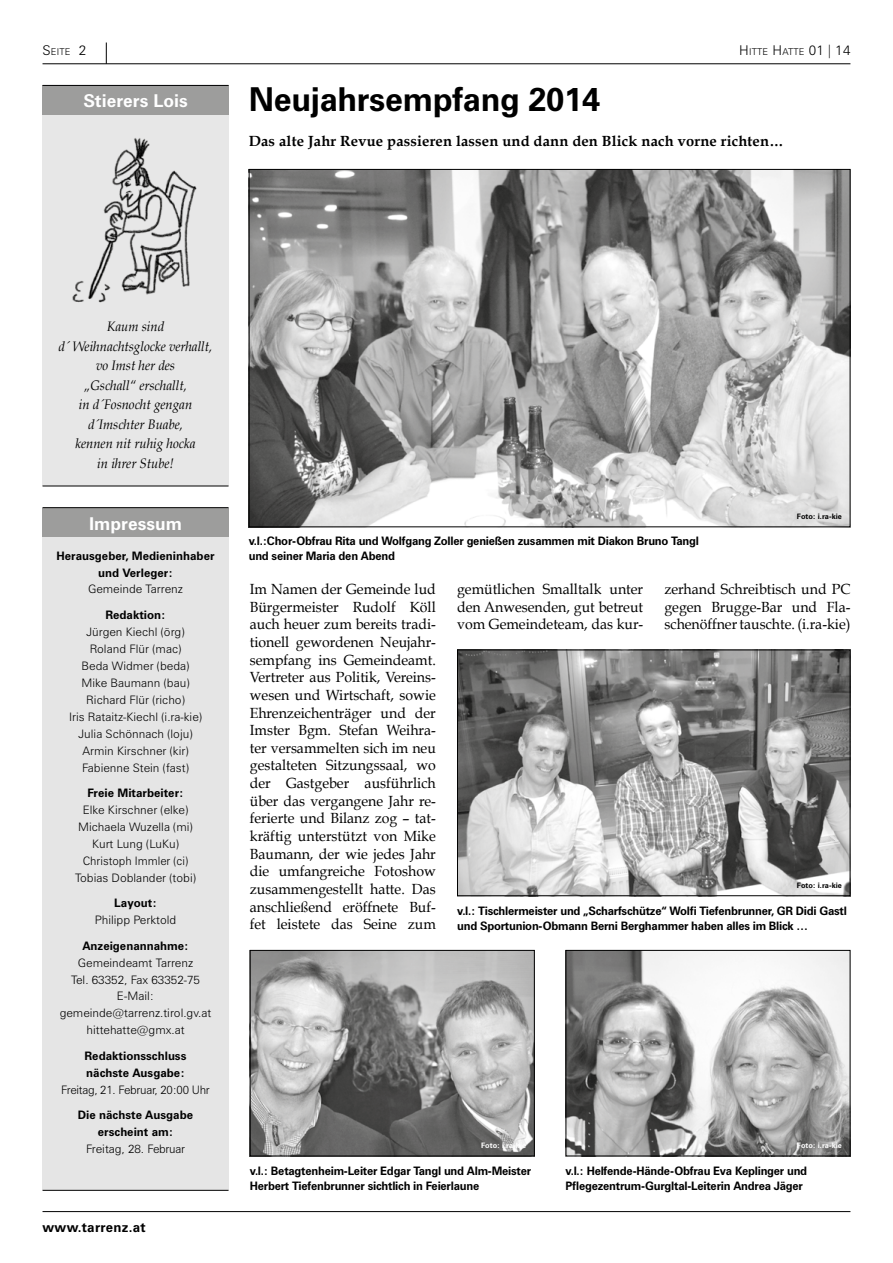
<style>
.page{position:relative;width:893px;height:1263px;background:#fff}
.page>*{position:absolute;margin:0;border:0;box-sizing:border-box;transform-origin:0 0}
.t1{font:700 33px "Zurich BT";letter-spacing:-.01em;color:#000}
.t2{font:700 17.7px "Zurich BT";color:#fff}
.t3{font:14.7px/17.7px "Book Antiqua";color:#000;text-align:justify;scale:.96 1}
.t4{font:700 14.7px "Book Antiqua";letter-spacing:.01em;color:#000}
.t5{font:italic 13.8px/19.5px "Book Antiqua";color:#000;text-align:center;scale:.94 1}
.t6{font:700 13.5px "Zurich BT";letter-spacing:.02em;color:#000}
.t7{font:700 11.7px/15px "Zurich BT";letter-spacing:-.02em;color:#000}
.t8{font:300 11.7px/17px "Zurich BT";color:#000;text-align:center}
.t9{font:700 11.7px/17px "Zurich BT";color:#000;text-align:center}
.t10{font:300 11.7px "Zurich BT";letter-spacing:-.02em;color:#000}
.t11{font:300 9.45px "Zurich BT";letter-spacing:.02em;color:#000}
.t12{font:700 7.5px "Zurich BT";color:#000}
.t13{font:700 7.5px "Zurich BT";color:#fff}
.s1{font-size:13.5px}
</style>
<div class="page">
<hr style="left:43px;top:63px;width:807px;height:1px;background:#000">
<svg style="left:106px;top:43px;width:1px;height:21px"></svg>
<hr style="left:43px;top:1211px;width:807px;height:1px;background:#000">
<div style="left:43px;top:508px;width:186px;height:29px;background:#9d9d9c"></div>
<div style="left:43px;top:537px;width:186px;height:653px;background:#e5e5e5"></div>
<hr style="left:43px;top:507px;width:186px;height:1px;background:#000">
<hr style="left:43px;top:1190px;width:186px;height:1px;background:#000">
<div style="left:43px;top:85px;width:186px;height:30px;background:#9d9d9c"></div>
<div style="left:43px;top:115px;width:186px;height:371px;background:#e7e7e7"></div>
<hr style="left:43px;top:85px;width:186px;height:1px;background:#000">
<hr style="left:43px;top:486px;width:186px;height:1px;background:#000">
<img style="left:72px;top:138px;width:125px;height:165px">
<img style="left:251px;top:171px;width:597px;height:354px">
<img style="left:459px;top:651px;width:389px;height:243px">
<div style="left:457px;top:649px;width:393px;height:247px;border:1px solid #000"></div>
<img style="left:568px;top:952px;width:280px;height:202px">
<div style="left:566px;top:950px;width:284px;height:206px;border:1px solid #000"></div>
<img style="left:252px;top:952px;width:281px;height:202px">
<div style="left:250px;top:950px;width:285px;height:206px;border:1px solid #000"></div>
<p class="t11" style="left:43px;top:46px;width:45px"><span class="s1">S</span>EITE <span class="s1">2</span></p>
<p class="t11" style="left:739px;top:46px;width:113px"><span class="s1">H</span>ITTE <span class="s1">H</span>ATTE <span class="s1">01 | 14</span></p>
<p class="t2" style="left:83px;top:90px;width:106px">Stierers Lois</p>
<h1 class="t1" style="left:249px;top:79px;width:353px">Neujahrsempfang 2014</h1>
<p class="t4" style="left:249px;top:132px;width:537px">Das alte Jahr Revue passieren lassen und dann den Blick nach vorne richten…</p>
<p class="t5" style="left:59px;top:317px;width:165px">Kaum sind<br>d´ Weihnachtsglocke verhallt, vo Imst her des<br>„Gschall“ erschallt,<br>in d´Fosnocht gengan d´Imschter Buabe,<br>kennen nit ruhig hocka<br>in ihrer Stube!</p>
<p class="t2" style="left:89px;top:512px;width:94px">Impressum</p>
<p class="t9" style="left:57px;top:547px;width:160px">Herausgeber, Medieninhaber und Verleger:</p>
<p class="t8" style="left:88px;top:581px;width:96px">Gemeinde Tarrenz</p>
<p class="t9" style="left:105px;top:606px;width:62px">Redaktion:</p>
<p class="t8" style="left:69px;top:623px;width:134px">Jürgen Kiechl (örg)<br>Roland Flür (mac)<br>Beda Widmer (beda)<br>Mike Baumann (bau)<br>Richard Flür (richo)<br>Iris Rataitz-Kiechl (i.ra-kie)<br>Julia Schönnach (loju)<br>Armin Kirschner (kir)<br>Fabienne Stein (fast)</p>
<p class="t9" style="left:87px;top:784px;width:98px">Freie Mitarbeiter:</p>
<p class="t8" style="left:75px;top:801px;width:122px">Elke Kirschner (elke)<br>Michaela Wuzella (mi)<br>Kurt Lung (LuKu)<br>Christoph Immler (ci)<br>Tobias Doblander (tobi)</p>
<p class="t7" style="left:114px;top:895px;width:44px">Layout:</p>
<p class="t8" style="left:95px;top:911px;width:83px">Philipp Perktold</p>
<p class="t9" style="left:82px;top:937px;width:108px">Anzeigenannahme:</p>
<p class="t8" style="left:60px;top:954px;width:153px">Gemeindeamt Tarrenz<br>Tel. 63352, Fax 63352-75<br>E-Mail: gemeinde@tarrenz.tirol.gv.at hittehatte@gmx.at</p>
<p class="t9" style="left:85px;top:1047px;width:103px;text-align:left">Redaktionsschluss nächste Ausgabe:</p>
<p class="t10" style="left:61px;top:1082px;width:150px">Freitag, 21. Februar, 20:00 Uhr</p>
<p class="t9" style="left:78px;top:1106px;width:117px">Die nächste Ausgabe erscheint am:</p>
<p class="t10" style="left:86px;top:1142px;width:100px">Freitag, 28. Februar</p>
<p class="t6" style="left:43px;top:1219px;width:105px">www.tarrenz.at</p>
<p class="t7" style="left:249px;top:533px;width:452px">v.l.:Chor-Obfrau Rita und Wolfgang Zoller genießen zusammen mit Diakon Bruno Tangl und seiner Maria den Abend</p>
<p class="t12" style="left:797px;top:511px;width:47px">Foto: i.ra-kie</p>
<p class="t3" style="left:250px;top:580px;width:195px">Im Namen der Gemeinde lud Bürgermeister Rudolf Köll auch heuer zum bereits tradi&shy;tionell gewordenen Neujahr&shy;sempfang ins Gemeindeamt.<br>Vertreter aus Politik, Vereins&shy;wesen und Wirtschaft, sowie Ehrenzeichenträger und der Imster Bgm. Stefan Weihra&shy;ter versammelten sich im neu gestalteten Sitzungssaal, wo der Gastgeber ausführlich über das vergangene Jahr re&shy;ferierte und Bilanz zog – tat&shy;kräftig unterstützt von Mike Baumann, der wie jedes Jahr die umfangreiche Fotoshow zusammengestellt hatte. Das anschließend eröffnete Buf&shy;fet leistete das Seine zum</p>
<p class="t3" style="left:457px;top:580px;width:195px">gemütlichen Smalltalk unter den Anwesenden, gut betreut vom Gemeindeteam, das kur-</p>
<p class="t3" style="left:664px;top:580px;width:195px">zerhand Schreibtisch und PC gegen Brugge-Bar und Fla&shy;schenöffner tauschte. (i.ra-kie)</p>
<p class="t12" style="left:797px;top:880px;width:47px">Foto: i.ra-kie</p>
<p class="t7" style="left:457px;top:903px;width:391px">v.l.: Tischlermeister und „Scharfschütze“ Wolfi Tiefenbrunner, GR Didi Gastl und Sportunion-Obmann Berni Berghammer haben alles im Blick …</p>
<p class="t13" style="left:481px;top:1140px;width:47px">Foto: i.ra-kie</p>
<p class="t13" style="left:797px;top:1140px;width:47px">Foto: i.ra-kie</p>
<p class="t7" style="left:250px;top:1163px;width:283px">v.l.: Betagtenheim-Leiter Edgar Tangl und Alm-Meister<br>Herbert Tiefenbrunner sichtlich in Feierlaune</p>
<p class="t7" style="left:566px;top:1163px;width:243px">v.l.: Helfende-Hände-Obfrau Eva Keplinger und<br>Pflegezentrum-Gurgltal-Leiterin Andrea Jäger</p>
</div>
